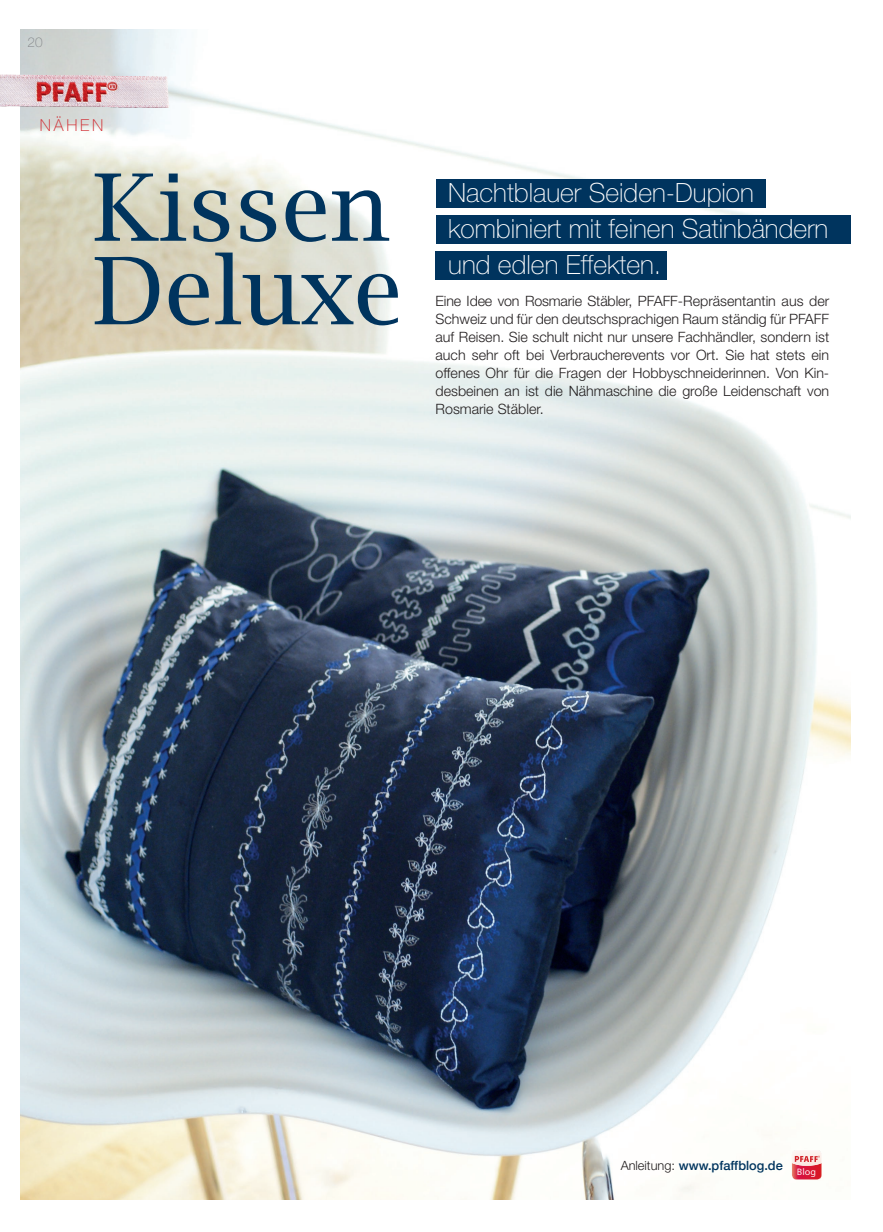
<style>
.page{position:relative;width:883px;height:1232px;background:#fff}
.page>*{position:absolute;margin:0;border:0;box-sizing:border-box;transform-origin:0 0}
.t1{font:93px/83.6px "Lucida Bright";color:#00345e}
.t2{font:100 26.55px/36px "Helvetica Neue LT Pro";color:#fff}
.t3{font:100 16.5px "Helvetica Neue LT Pro";letter-spacing:.17em;color:#d1232a}
.t4{font:300 14.25px/18px "Helvetica Neue CE";color:#231f20;text-align:justify}
.t5{font:100 13.5px "Helvetica Neue LT Pro";color:#808285}
.t6{font:500 12.75px "Helvetica Neue";color:#00345e}
.s1{font-family:"Helvetica Neue CE";font-weight:300;color:#231f20}
</style>
<div class="page">
<img style="left:21px;top:29px;width:829px;height:1170px">
<img style="left:0;top:75px;width:169px;height:33px">
<div style="left:435px;top:179px;width:330px;height:28px;background:#00345e"></div>
<div style="left:435px;top:215px;width:415px;height:28px;background:#00345e"></div>
<div style="left:435px;top:251px;width:231px;height:28px;background:#00345e"></div>
<svg style="left:791px;top:1150px;width:30px;height:29px"></svg>
<p class="t5" style="left:28px;top:35px;width:17px">20</p>
<p class="t3" style="left:40px;top:115px;width:65px">NÄHEN</p>
<h1 class="t1" style="left:93px;top:166px;width:311px">Kissen<br>Deluxe</h1>
<h2 class="t2" style="left:448px;top:174px;width:381px">Nachtblauer Seiden-Dupion kombiniert mit feinen Satinbändern und edlen Effekten.</h2>
<p class="t4" style="left:435px;top:291px;width:395px">Eine Idee von Rosmarie Stäbler, PFAFF-Repräsentantin aus der Schweiz und für den deutschsprachigen Raum ständig für PFAFF auf Reisen. Sie schult nicht nur unsere Fachhändler, sondern ist auch sehr oft bei Verbraucherevents vor Ort. Sie hat stets ein offenes Ohr für die Fragen der Hobbyschneiderinnen. Von Kin&shy;desbeinen an ist die Nähmaschine die große Leidenschaft von Rosmarie Stäbler.</p>
<p class="t6" style="left:620px;top:1155px;width:197px"><span class="s1">Anleitung:</span> www.pfaffblog.de <sub>Blog</sub></p>
</div>
